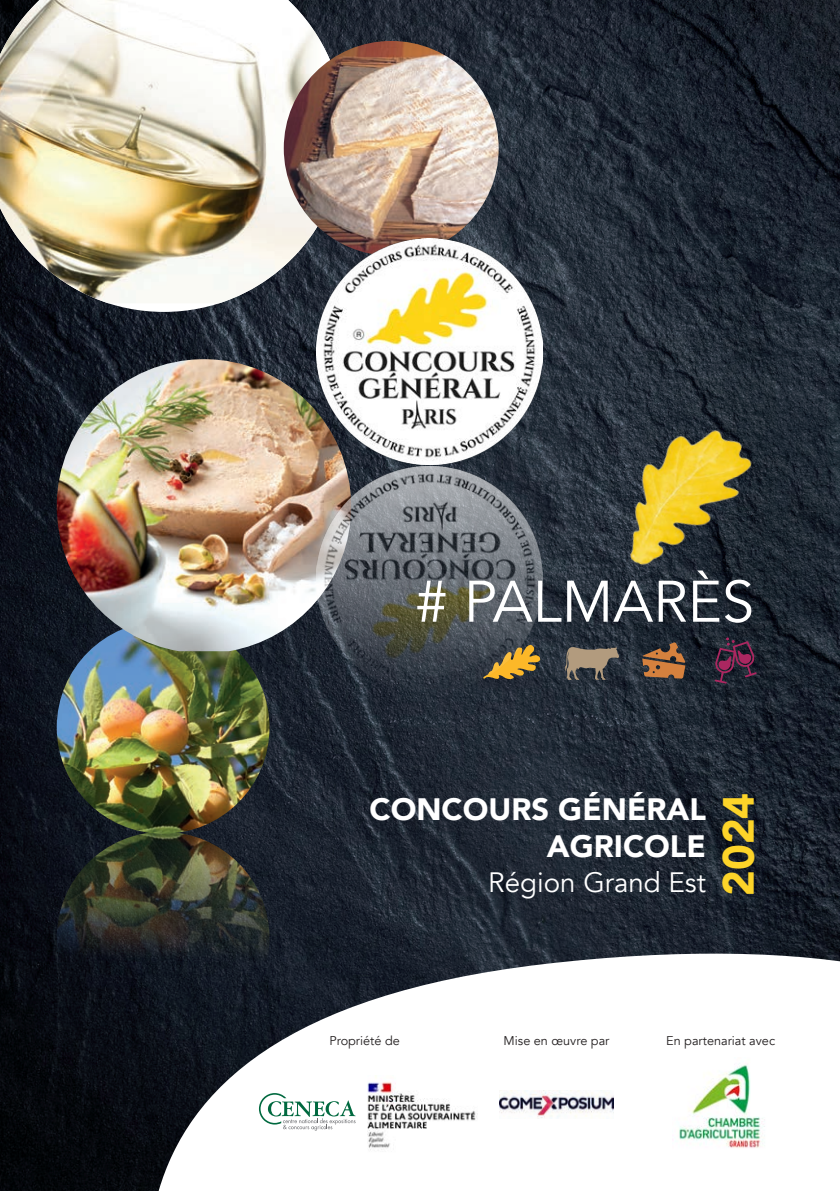
<style>
.page{position:relative;width:840px;height:1191px;background:#fff}
.page>*{position:absolute;margin:0;border:0;box-sizing:border-box;transform-origin:0 0}
.t1{font:58px "Avenir";color:#fff}
.t2{font:900 43.6px "Avenir";color:#fdd429}
.t3{font:900 30.8px "Avenir";color:#fff}
.t4{font:28px "Avenir";color:#fff}
.t5{font:12.6px "Avenir";color:#231f20}
</style>
<div class="page">
<img style="left:0;top:0;width:839px;height:1191px">
<svg style="left:0;top:303px;width:316px;height:9px"></svg>
<img style="left:0;top:0;width:344px;height:303px">
<svg style="left:132px;top:932px;width:707px;height:259px"></svg>
<svg style="left:259px;top:1093px;width:96px;height:37px"></svg>
<img style="left:499px;top:1090px;width:114px;height:28px">
<svg style="left:714px;top:637px;width:42px;height:46px;background:#44253d"></svg>
<svg style="left:642px;top:642px;width:43px;height:36px;background:#885b39"></svg>
<svg style="left:564px;top:646px;width:54px;height:34px;background:#736a5f"></svg>
<img style="left:614px;top:420px;width:142px;height:172px">
<img style="left:283px;top:41px;width:215px;height:215px;border-radius:107px">
<img style="left:57px;top:831px;width:212px;height:213px;border-radius:106px">
<img style="left:57px;top:621px;width:212px;height:212px;border-radius:106px">
<img style="left:672px;top:1057px;width:96px;height:94px">
<img style="left:57px;top:359px;width:294px;height:292px">
<img style="left:316px;top:238px;width:226px;height:226px">
<img style="left:316px;top:466px;width:226px;height:226px">
<img style="left:367px;top:1075px;width:110px;height:79px">
<p class="t1" style="left:415px;top:567px;width:340px"># PALMARÈS</p>
<p class="t3" style="left:369px;top:783px;width:338px">CONCOURS GÉNÉRAL</p>
<p class="t3" style="left:546px;top:820px;width:160px">AGRICOLE</p>
<p class="t4" style="left:488px;top:865px;width:219px">Région Grand Est</p>
<p class="t2" style="left:701px;top:896px;width:105px;rotate:-90deg">2024</p>
<p class="t5" style="left:329px;top:1033px;width:72px">Propriété de</p>
<p class="t5" style="left:503px;top:1033px;width:107px">Mise en œuvre par</p>
<p class="t5" style="left:665px;top:1033px;width:110px">En partenariat avec</p>
</div>
